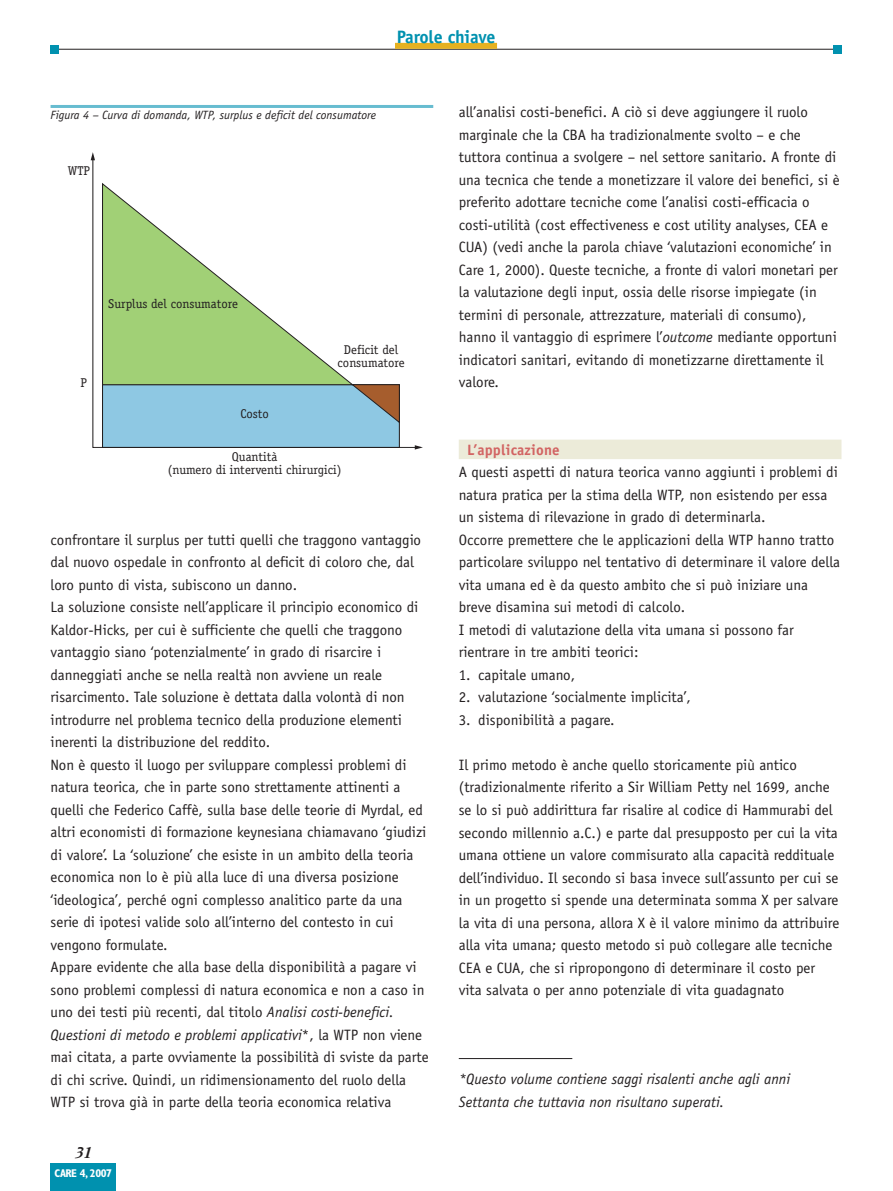
<style>
.page{position:relative;width:893px;height:1191px;background:#fff}
.page>*{position:absolute;margin:0;border:0;box-sizing:border-box;transform-origin:0 0}
.t1{font:700 18px "Officina Sans";letter-spacing:-.01em;color:#0091af}
.t2{font:italic 700 16.5px "New Baskerville";color:#231f20}
.t3{font:15px/22.5px "Officina Sans";color:#231f20}
.t4{font:italic 15px/22.5px "Officina Sans";color:#231f20}
.t5{font:700 15px "Officina Sans";letter-spacing:.01em;color:#d26463}
.t6{font:12.75px/13.5px "Officina Serif";color:#231f20;text-align:center}
.t7{font:italic 12px "Officina Sans";color:#231f20}
.t8{font:700 condensed 11.25px "Gill Sans";letter-spacing:-.04em;color:#fff}
.s1{font-style:italic}
</style>
<div class="page">
<div style="left:51px;top:1163px;width:65px;height:28px;background:#0091af"></div>
<hr style="left:51px;top:49px;width:786px;height:1px;background:#231f20">
<div style="left:395px;top:43px;width:102px;height:6px;background:#e6b120"></div>
<div style="left:51px;top:45px;width:8px;height:9px;background:#0091af"></div>
<div style="left:833px;top:45px;width:9px;height:9px;background:#0091af"></div>
<div style="left:459px;top:439px;width:382px;height:20px;background:#ecebd9"></div>
<hr style="left:51px;top:105px;width:382px;height:3px;background:#67bcd0">
<svg style="left:92px;top:160px;width:323px;height:288px"></svg>
<svg style="left:415px;top:445px;width:8px;height:4px"></svg>
<svg style="left:91px;top:152px;width:4px;height:8px"></svg>
<svg style="left:351px;top:384px;width:49px;height:40px;background:#8f8e87"></svg>
<svg style="left:102px;top:183px;width:252px;height:202px"></svg>
<hr style="left:459px;top:1058px;width:113px;height:1px;background:#231f20">
<p class="t1" style="left:397px;top:30px;width:100px">Parole chiave</p>
<p class="t7" style="left:51px;top:110px;width:327px">Figura 4 – Curva di domanda, WTP, surplus e deficit del consumatore</p>
<p class="t6" style="left:68px;top:165px;width:24px">WTP</p>
<p class="t6" style="left:81px;top:377px;width:8px">P</p>
<p class="t6" style="left:108px;top:298px;width:131px">Surplus del consumatore</p>
<p class="t6" style="left:240px;top:408px;width:30px">Costo</p>
<p class="t6" style="left:338px;top:344px;width:69px">Deficit del consumatore</p>
<p class="t6" style="left:168px;top:450px;width:175px">Quantità<br>(numero di interventi chirurgici)</p>
<p class="t3" style="left:51px;top:529px;width:380px">confrontare il surplus per tutti quelli che traggono vantaggio dal nuovo ospedale in confronto al deficit di coloro che, dal loro punto di vista, subiscono un danno.<br>La soluzione consiste nell’applicare il principio economico di Kaldor-Hicks, per cui è sufficiente che quelli che traggono vantaggio siano ‘potenzialmente’ in grado di risarcire i danneggiati anche se nella realtà non avviene un reale risarcimento. Tale soluzione è dettata dalla volontà di non introdurre nel problema tecnico della produzione elementi inerenti la distribuzione del reddito.<br>Non è questo il luogo per sviluppare complessi problemi di natura teorica, che in parte sono strettamente attinenti a quelli che Federico Caffè, sulla base delle teorie di Myrdal, ed altri economisti di formazione keynesiana chiamavano ‘giudizi di valore’. La ‘soluzione’ che esiste in un ambito della teoria economica non lo è più alla luce di una diversa posizione ‘ideologica’, perché ogni complesso analitico parte da una serie di ipotesi valide solo all’interno del contesto in cui vengono formulate.<br>Appare evidente che alla base della disponibilità a pagare vi sono problemi complessi di natura economica e non a caso in uno dei testi più recenti, dal titolo <span class="s1">Analisi costi-benefici.<br>Questioni di metodo e problemi applicativi</span>*, la WTP non viene mai citata, a parte ovviamente la possibilità di sviste da parte di chi scrive. Quindi, un ridimensionamento del ruolo della WTP si trova già in parte della teoria economica relativa</p>
<p class="t2" style="left:75px;top:1147px;width:18px">31</p>
<p class="t8" style="left:54px;top:1169px;width:59px">CARE 4, 2007</p>
<p class="t3" style="left:459px;top:102px;width:382px">all’analisi costi-benefici. A ciò si deve aggiungere il ruolo marginale che la CBA ha tradizionalmente svolto – e che tuttora continua a svolgere – nel settore sanitario. A fronte di una tecnica che tende a monetizzare il valore dei benefici, si è preferito adottare tecniche come l’analisi costi-efficacia o costi-utilità (cost effectiveness e cost utility analyses, CEA e CUA) (vedi anche la parola chiave ‘valutazioni economiche’ in Care 1, 2000). Queste tecniche, a fronte di valori monetari per la valutazione degli input, ossia delle risorse impiegate (in termini di personale, attrezzature, materiali di consumo), hanno il vantaggio di esprimere l’<span class="s1">outcome</span> mediante opportuni indicatori sanitari, evitando di monetizzarne direttamente il valore.</p>
<p class="t5" style="left:467px;top:444px;width:94px">L’applicazione</p>
<p class="t3" style="left:459px;top:462px;width:383px">A questi aspetti di natura teorica vanno aggiunti i problemi di natura pratica per la stima della WTP, non esistendo per essa un sistema di rilevazione in grado di determinarla.<br>Occorre premettere che le applicazioni della WTP hanno tratto particolare sviluppo nel tentativo di determinare il valore della vita umana ed è da questo ambito che si può iniziare una breve disamina sui metodi di calcolo.<br>I metodi di valutazione della vita umana si possono far rientrare in tre ambiti teorici:</p>
<p class="t3" style="left:459px;top:665px;width:118px">1. capitale umano,</p>
<p class="t3" style="left:459px;top:687px;width:234px">2. valutazione ‘socialmente implicita’,</p>
<p class="t3" style="left:459px;top:710px;width:157px">3. disponibilità a pagare.</p>
<p class="t3" style="left:459px;top:755px;width:382px">Il primo metodo è anche quello storicamente più antico (tradizionalmente riferito a Sir William Petty nel 1699, anche se lo si può addirittura far risalire al codice di Hammurabi del secondo millennio a.C.) e parte dal presupposto per cui la vita umana ottiene un valore commisurato alla capacità reddituale dell’individuo. Il secondo si basa invece sull’assunto per cui se in un progetto si spende una determinata somma X per salvare la vita di una persona, allora X è il valore minimo da attribuire alla vita umana; questo metodo si può collegare alle tecniche CEA e CUA, che si ripropongono di determinare il costo per vita salvata o per anno potenziale di vita guadagnato</p>
<p class="t4" style="left:459px;top:1069px;width:333px">*Questo volume contiene saggi risalenti anche agli anni<br>Settanta che tuttavia non risultano superati.</p>
</div>
